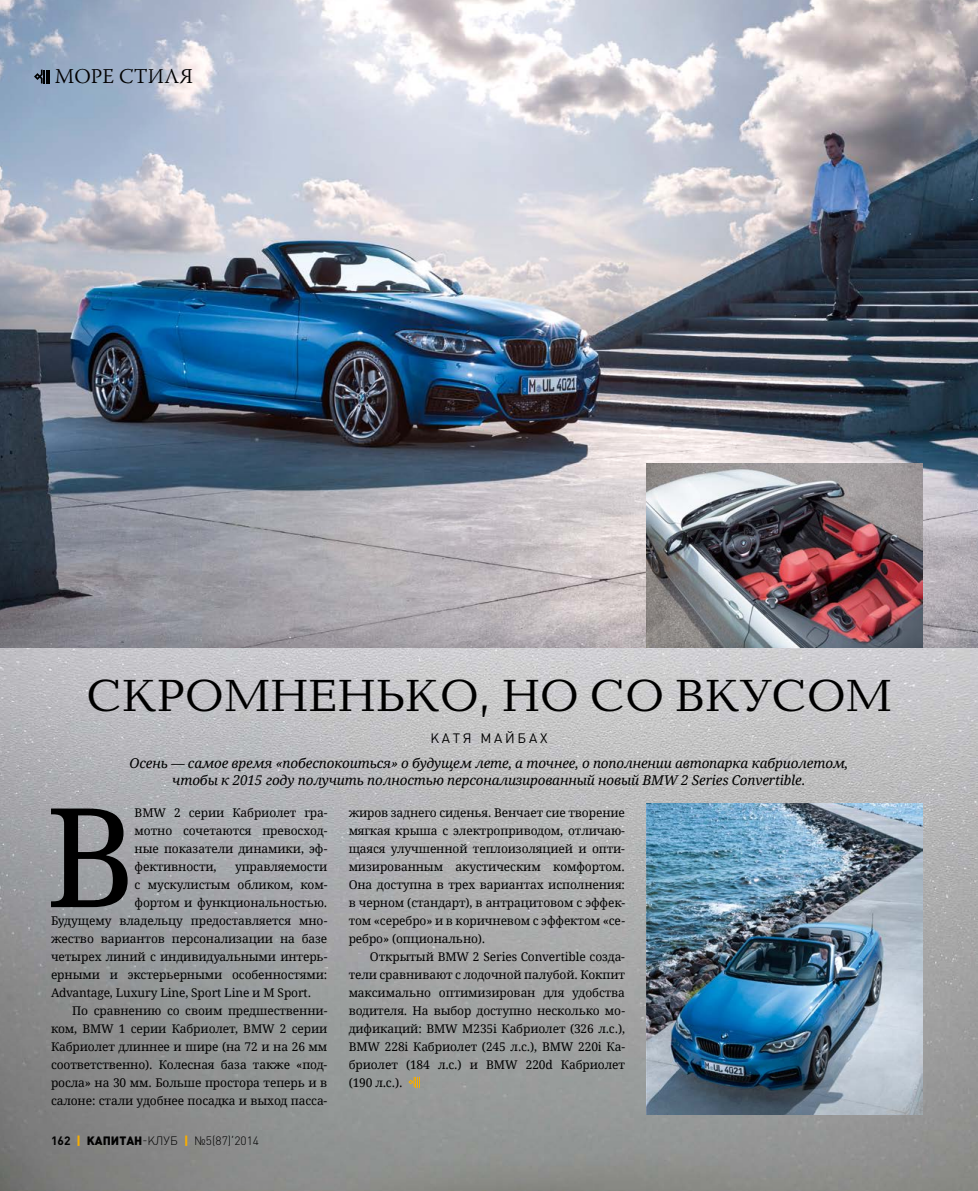
<style>
.page{position:relative;width:978px;height:1191px;background:#fff}
.page>*{position:absolute;margin:0;border:0;box-sizing:border-box;transform-origin:0 0}
.t1{font:138px "Droid Serif";color:#000}
.t2{font:46.5px "Baltica C";color:#000}
.t3{font:300 21px "Warnock Pro";color:#000}
.t4{font:italic 13.5px/16.5px "Droid Serif";letter-spacing:-.01em;color:#000;text-align:center}
.t5{font:13.5px "Plumb";letter-spacing:.2em;color:#000}
.t6{font:12px/18px "Droid Serif";letter-spacing:-.01em;color:#000;text-align:justify}
.t7{font:300 12px "Plumb";color:#000}
.s1{font-weight:700}
.s2{font-weight:900;color:#f9ae00}
.s3{font-family:"Plumb Soft";font-weight:900}
</style>
<div class="page">
<img style="left:0;top:648px;width:978px;height:543px">
<svg style="left:408px;top:1077px;width:12px;height:10px"></svg>
<img style="left:0;top:0;width:978px;height:648px">
<img style="left:646px;top:804px;width:277px;height:310px">
<img style="left:646px;top:463px;width:277px;height:185px">
<svg style="left:34px;top:70px;width:16px;height:13px"></svg>
<h3 class="t3" style="left:55px;top:64px;width:140px">МОРЕ СТИЛЯ</h3>
<h2 class="t2" style="left:86px;top:671px;width:807px">СКРОМНЕНЬКО, НО СО ВКУСОМ</h2>
<p class="t5" style="left:430px;top:730px;width:119px">КАТЯ МАЙБАХ</p>
<p class="t4" style="left:130px;top:755px;width:720px">Осень — самое время «побеспокоиться» о будущем лете, а точнее, о пополнении автопарка кабриолетом, чтобы к 2015 году получить полностью персонализированный новый BMW 2 Series Convertible.</p>
<h1 class="t1" style="left:46px;top:772px;width:92px">В</h1>
<p class="t6" style="left:135px;top:804px;width:194px">BMW 2 серии Кабриолет гра&shy;мотно сочетаются превосход&shy;ные показатели динамики, эф&shy;фективности,</p>
<p class="t6" style="left:349px;top:804px;width:278px">жиров заднего сиденья. Венчает сие творение мягкая крыша с электроприводом, отличаю&shy;щаяся улучшенной теплоизоляцией и опти&shy;мизированным акустическим комфортом.<br>Она доступна в трех вариантах исполнения: в черном (стандарт), в антрацитовом с эффек&shy;том «серебро» и в коричневом с эффектом «се&shy;ребро» (опционально).</p>
<p class="t6" style="left:349px;top:948px;width:278px;text-indent:21px">Открытый BMW 2 Series Convertible созда&shy;тели сравнивают с лодочной палубой. Кокпит максимально оптимизирован для удобства водителя. На выбор доступно несколько мо&shy;дификаций: BMW M235i Кабриолет (326 л.с.), BMW 228i Кабриолет (245 л.с.), BMW 220i Ка&shy;бриолет (184 л.с.) и BMW 220d Кабриолет (190 л.с.).</p>
<p class="t6" style="left:235px;top:858px;width:94px">управляемости</p>
<p class="t6" style="left:135px;top:876px;width:194px">с мускулистым обликом, ком-</p>
<p class="t6" style="left:135px;top:894px;width:194px">фортом и функциональностью.</p>
<p class="t6" style="left:51px;top:912px;width:278px">Будущему владельцу предоставляется мно-</p>
<p class="t6" style="left:51px;top:930px;width:278px">жество вариантов персонализации на базе</p>
<p class="t6" style="left:51px;top:948px;width:278px">четырех линий с индивидуальными интерь-</p>
<p class="t6" style="left:51px;top:966px;width:278px">ерными и экстерьерными особенностями:</p>
<p class="t6" style="left:51px;top:984px;width:262px">Advantage, Luxury Line, Sport Line и M Sport.</p>
<p class="t6" style="left:72px;top:1002px;width:257px">По сравнению со своим предшественни-</p>
<p class="t6" style="left:51px;top:1020px;width:278px">ком, BMW 1 серии Кабриолет, BMW 2 серии</p>
<p class="t6" style="left:51px;top:1038px;width:278px">Кабриолет длиннее и шире (на 72 и на 26 мм</p>
<p class="t6" style="left:51px;top:1056px;width:278px">соответственно). Колесная база также «под-</p>
<p class="t6" style="left:51px;top:1074px;width:278px">росла» на 30 мм. Больше простора теперь и в</p>
<p class="t6" style="left:51px;top:1092px;width:278px">салоне: стали удобнее посадка и выход пасса-</p>
<p class="t7" style="left:51px;top:1133px;width:210px"><span class="s1">162</span> <span class="s2">|</span> <span class="s3">КАПИТАН</span>-КЛУБ <span class="s2">|</span> №5(87)’2014</p>
</div>
